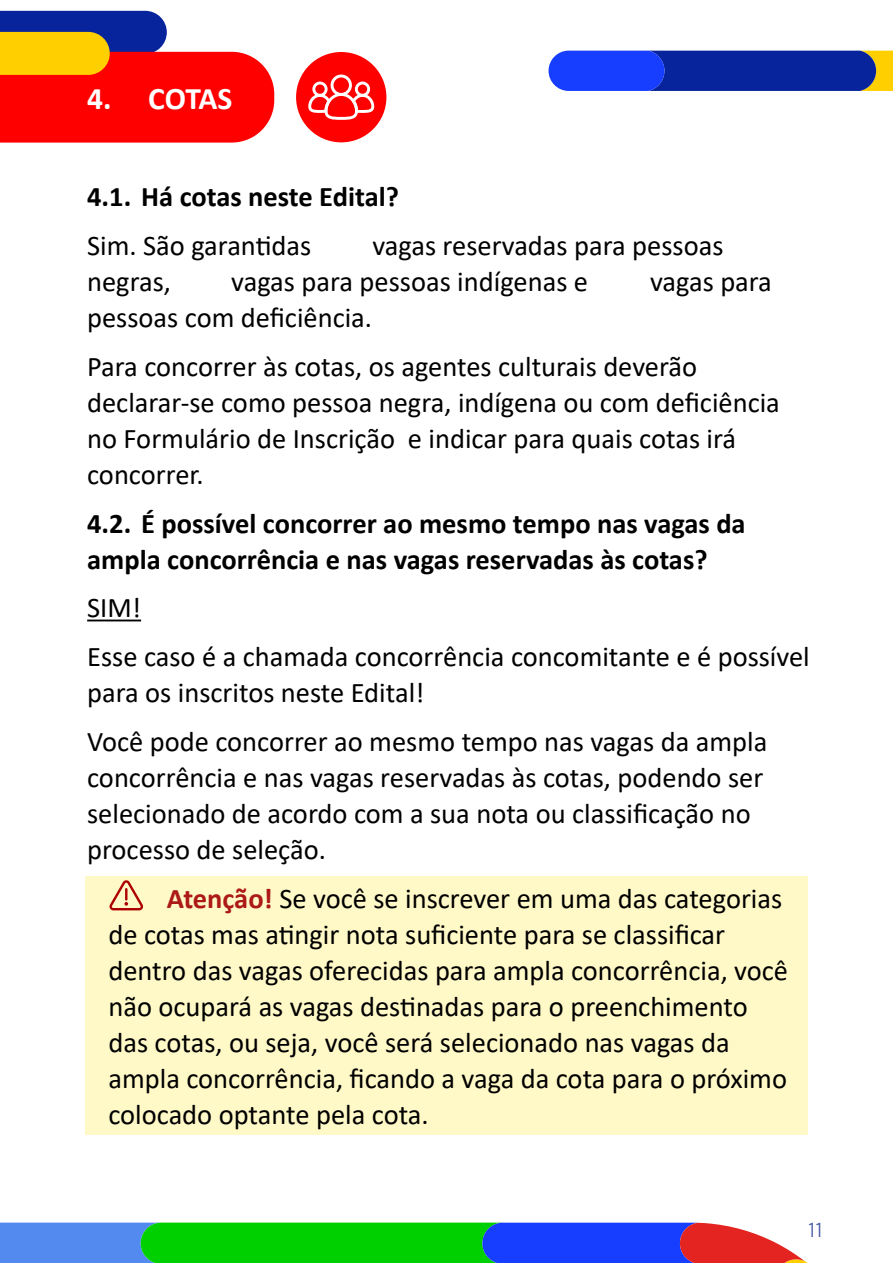
<style>
.page{position:relative;width:893px;height:1263px;background:#fff}
.page>*{position:absolute;margin:0;border:0;box-sizing:border-box;transform-origin:0 0}
.t1{font:700 31.5px "Calibri";letter-spacing:-.015em;color:#fff}
.t2{font:28.5px/36px "Calibri";color:#000}
.t3{font:700 28.5px/36px "Calibri";color:#000}
.t4{font:300 21px "Noir Pro";color:#4256a2}
.s1{font-weight:700;color:#ac1917}
</style>
<div class="page">
<svg style="left:0;top:11px;width:274px;height:132px;background:#df4439"></svg>
<div style="left:85px;top:876px;width:723px;height:258px;background:#fff9c7"></div>
<svg style="left:109px;top:880px;width:34px;height:30px"></svg>
<hr style="left:87px;top:619px;width:54px;height:2px;background:#000">
<svg style="left:0;top:1222px;width:808px;height:41px;background:#3a907a"></svg>
<svg style="left:549px;top:51px;width:344px;height:40px;background:#1e38b2"></svg>
<div style="left:296px;top:52px;width:90px;height:90px;background:#f00;border-radius:50%"></div>
<svg style="left:308px;top:75px;width:66px;height:45px"></svg>
<p class="t1" style="left:87px;top:76px;width:147px">4. COTAS</p>
<p class="t3" style="left:87px;top:178px;width:313px">4.1. Há cotas neste Edital?</p>
<p class="t2" style="left:87px;top:227px;width:226px">Sim. São garantidas</p>
<p class="t2" style="left:372px;top:227px;width:353px">vagas reservadas para pessoas</p>
<p class="t2" style="left:87px;top:263px;width:85px">negras,</p>
<p class="t2" style="left:231px;top:263px;width:358px">vagas para pessoas indígenas e</p>
<p class="t2" style="left:650px;top:263px;width:123px">vagas para</p>
<p class="t2" style="left:87px;top:292px;width:611px;line-height:48.8px">pessoas com deficiência.<br>Para concorrer às cotas, os agentes culturais deverão</p>
<p class="t2" style="left:87px;top:384px;width:694px">declarar-se como pessoa negra, indígena ou com deficiência no Formulário de Inscrição e indicar para quais cotas irá concorrer.</p>
<p class="t3" style="left:87px;top:505px;width:660px">4.2. É possível concorrer ao mesmo tempo nas vagas da ampla concorrência e nas vagas reservadas às cotas?</p>
<p class="t2" style="left:87px;top:583px;width:724px;line-height:48.8px">SIM!<br>Esse caso é a chamada concorrência concomitante e é possível</p>
<p class="t2" style="left:87px;top:667px;width:682px;line-height:48.8px">para os inscritos neste Edital!<br>Você pode concorrer ao mesmo tempo nas vagas da ampla</p>
<p class="t2" style="left:87px;top:759px;width:678px">concorrência e nas vagas reservadas às cotas, podendo ser selecionado de acordo com a sua nota ou classificação no processo de seleção.</p>
<p class="t2" style="left:108px;top:879px;width:681px;text-indent:59px"><span class="s1">Atenção!</span> Se você se inscrever em uma das categorias de cotas mas atingir nota suficiente para se classificar dentro das vagas oferecidas para ampla concorrência, você não ocupará as vagas destinadas para o preenchimento das cotas, ou seja, você será selecionado nas vagas da ampla concorrência, ficando a vaga da cota para o próximo colocado optante pela cota.</p>
<p class="t4" style="left:808px;top:1214px;width:16px">11</p>
</div>
